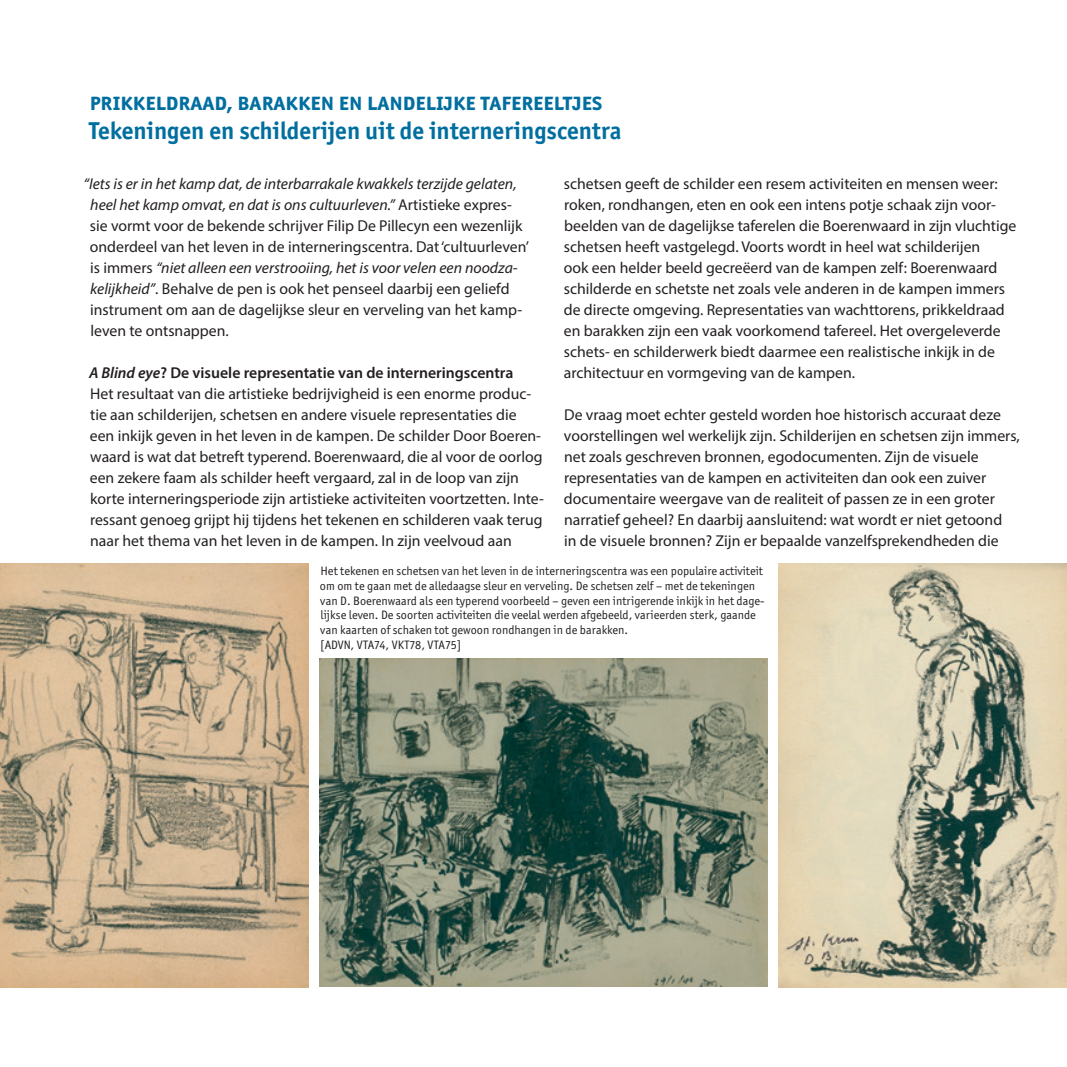
<style>
.page{position:relative;width:1067px;height:1067px;background:#fff}
.page>*{position:absolute;margin:0;border:0;box-sizing:border-box;transform-origin:0 0}
.titel{font:700 24.5px "Officina San ITC";color:#006fa0}
.titel-2{font:24.5px "Officina San ITC Bold SC";color:#006fa0}
.broodtekst{font:15.75px/21px "Myriad Pro";color:#231f20}
.broodtekst-2{font:600 15.75px "Myriad Pro";color:#231f20}
.bijschrift{font:12.25px/14.7px "Officina San ITC";color:#231f20}
.s1{font-style:italic}
</style>
<div class="page">
<img style="left:778px;top:563px;width:289px;height:424px">
<img style="left:0;top:563px;width:308px;height:424px">
<img style="left:319px;top:659px;width:448px;height:327px">
<p class="titel-2" style="left:90px;top:86px;width:514px">prikkeldraad, barakken en landelijke tafereeltjes</p>
<p class="titel" style="left:89px;top:115px;width:534px">Tekeningen en schilderijen uit de interneringscentra</p>
<p class="broodtekst" style="left:90px;top:173px;width:441px;text-indent:-6px"><span class="s1">“Iets is er in het kamp dat, de interbarrakale kwakkels terzijde gelaten, heel het kamp omvat, en dat is ons cultuurleven.”</span> Artistieke expres&shy;sie vormt voor de bekende schrijver Filip De Pillecyn een wezenlijk onderdeel van het leven in de interneringscentra. Dat ‘cultuurleven’ is immers <span class="s1">“niet alleen een verstrooiing, het is voor velen een noodza&shy;kelijkheid”</span>. Behalve de pen is ook het penseel daarbij een geliefd instrument om aan de dagelijkse sleur en verveling van het kamp&shy;leven te ontsnappen.</p>
<p class="broodtekst-2" style="left:89px;top:363px;width:426px"><span class="s1">A Blind eye</span>? De visuele representatie van de interneringscentra</p>
<p class="broodtekst" style="left:90px;top:383px;width:455px">Het resultaat van die artistieke bedrijvigheid is een enorme produc&shy;tie aan schilderijen, schetsen en andere visuele representaties die een inkijk geven in het leven in de kampen. De schilder Door Boeren&shy;waard is wat dat betreft typerend. Boerenwaard, die al voor de oorlog een zekere faam als schilder heeft vergaard, zal in de loop van zijn korte interneringsperiode zijn artistieke activiteiten voortzetten. Inte&shy;ressant genoeg grijpt hij tijdens het tekenen en schilderen vaak terug naar het thema van het leven in de kampen. In zijn veelvoud aan</p>
<p class="broodtekst" style="left:564px;top:173px;width:454px">schetsen geeft de schilder een resem activiteiten en mensen weer: roken, rondhangen, eten en ook een intens potje schaak zijn voor&shy;beelden van de dagelijkse taferelen die Boerenwaard in zijn vluchtige schetsen heeft vastgelegd. Voorts wordt in heel wat schilderijen<br>ook een helder beeld gecreëerd van de kampen zelf: Boerenwaard schilderde en schetste net zoals vele anderen in de kampen immers de directe omgeving. Representaties van wachttorens, prikkeldraad en barakken zijn een vaak voorkomend tafereel. Het overgeleverde schets- en schilderwerk biedt daarmee een realistische inkijk in de architectuur en vormgeving van de kampen.</p>
<p class="broodtekst" style="left:564px;top:404px;width:457px">De vraag moet echter gesteld worden hoe historisch accuraat deze voorstellingen wel werkelijk zijn. Schilderijen en schetsen zijn immers, net zoals geschreven bronnen, egodocumenten. Zijn de visuele representaties van de kampen en activiteiten dan ook een zuiver documentaire weergave van de realiteit of passen ze in een groter narratief geheel? En daarbij aansluitend: wat wordt er niet getoond<br>in de visuele bronnen? Zijn er bepaalde vanzelfsprekendheden die</p>
<p class="bijschrift" style="left:320px;top:563px;width:446px">Het tekenen en schetsen van het leven in de interneringscentra was een populaire activiteit om om te gaan met de alledaagse sleur en verveling. De schetsen zelf – met de tekeningen van D. Boerenwaard als een typerend voorbeeld – geven een intrigerende inkijk in het dage&shy;lijkse leven. De soorten activiteiten die veelal werden afgebeeld, varieerden sterk, gaande van kaarten of schaken tot gewoon rondhangen in de barakken.<br>[ADVN, VTA74, VKT78, VTA75]</p>
</div>
